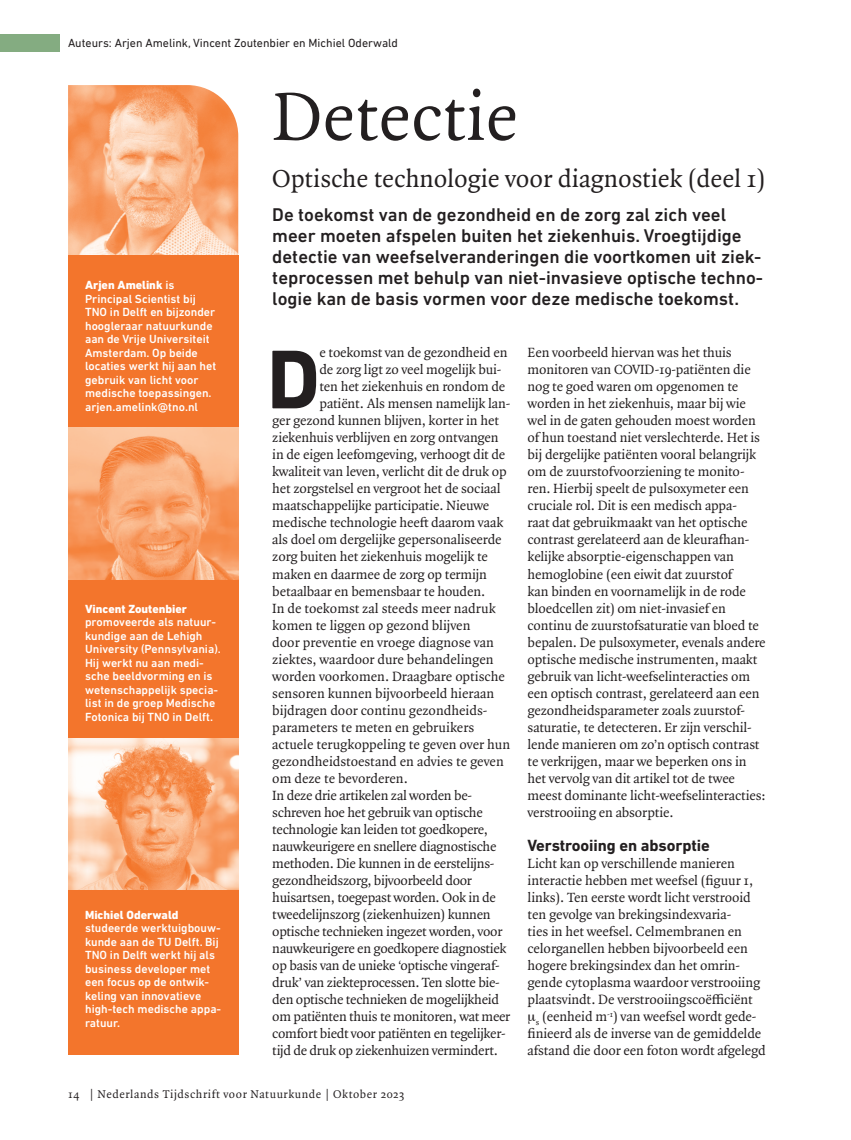
<style>
.page{position:relative;width:851px;height:1140px;background:#fff}
.page>*{position:absolute;margin:0;border:0;box-sizing:border-box;transform-origin:0 0}
.Platte_tekst{font:700 84.75px "DIN Next LT Pro";color:#231f20}
.Kop_Quadraat{font:72px "Quadraat Pro";color:#231f20}
.Kader_tekst___foto_bijschrift{font:26.25px "Quadraat Pro";color:#231f20}
.Inleiding{font:500 18.75px/21px "DIN Next LT Pro";color:#231f20}
.Subkop{font:700 16.5px "DIN Next LT Pro";letter-spacing:-.005em;color:#231f20}
.Platte_tekst-2{font:14.25px/17px "Quadraat Pro";letter-spacing:-.01em;color:#231f20}
.CV_Din_Next_LT_Pro_Medium{font:500 12px/13.5px "DIN Next LT Pro";color:#fff}
.auteur_credit{font:12px "DIN Next LT Pro";color:#231f20}
.t1{font:12px "Quadraat Pro";letter-spacing:.05em;color:#231f20}
.s1{font-weight:800}
</style>
<div class="page">
<img style="left:68px;top:85px;width:170px;height:170px">
<div style="left:68px;top:255px;width:170px;height:173px;background:#f3752c"></div>
<img style="left:68px;top:737px;width:170px;height:153px">
<img style="left:68px;top:428px;width:170px;height:152px">
<div style="left:68px;top:890px;width:170px;height:164px;background:#f3752c"></div>
<div style="left:68px;top:580px;width:170px;height:157px;background:#f3752c"></div>
<div style="left:0;top:34px;width:60px;height:17px;background:#84ac81"></div>
<p class="auteur_credit" style="left:68px;top:36px;width:331px">Auteurs: Arjen Amelink, Vincent Zoutenbier en Michiel Oderwald</p>
<p class="Kop_Quadraat" style="left:272px;top:68px;width:247px">Detectie</p>
<p class="CV_Din_Next_LT_Pro_Medium" style="left:85px;top:278px;width:133px"><span class="s1">Arjen Amelink</span> is<br>Principal Scientist bij<br>TNO in Delft en bijzonder hoogleraar natuurkunde aan de Vrije Universiteit<br>Amsterdam. Op beide locaties werkt hij aan het gebruik van licht voor medische toepassingen. arjen.amelink@tno.nl</p>
<p class="CV_Din_Next_LT_Pro_Medium" style="left:85px;top:601px;width:137px"><span class="s1">Vincent Zoutenbier </span>promoveerde als natuur&shy;kundige aan de Lehigh<br>University (Pennsylvania).<br>Hij werkt nu aan medi&shy;sche beeldvorming en is wetenschappelijk specia&shy;list in de groep Medische<br>Fotonica bij TNO in Delft.</p>
<p class="CV_Din_Next_LT_Pro_Medium" style="left:85px;top:908px;width:138px"><span class="s1">Michiel Oderwald </span>studeerde werktuigbouw&shy;kunde aan de TU Delft. Bij<br>TNO in Delft werkt hij als business developer met een focus op de ontwik&shy;keling van innovatieve high-tech medische appa&shy;ratuur.</p>
<p class="Kader_tekst___foto_bijschrift" style="left:272px;top:160px;width:494px">Optische technologie voor diagnostiek (deel 1)</p>
<p class="Inleiding" style="left:272px;top:204px;width:492px">De toekomst van de gezondheid en de zorg zal zich veel meer moeten afspelen buiten het ziekenhuis. Vroegtijdige detectie van weefselveranderingen die voortkomen uit ziek&shy;teprocessen met behulp van niet-invasieve optische techno&shy;logie kan de basis vormen voor deze medische toekomst.</p>
<p class="Platte_tekst" style="left:267px;top:330px;width:55px">D</p>
<p class="Platte_tekst-2" style="left:319px;top:344px;width:190px">e toekomst van de gezondheid en</p>
<p class="Platte_tekst-2" style="left:319px;top:361px;width:183px">de zorg ligt zo veel mogelijk bui-</p>
<p class="Platte_tekst-2" style="left:319px;top:378px;width:187px">ten het ziekenhuis en rondom de</p>
<p class="Platte_tekst-2" style="left:319px;top:395px;width:192px">patiënt. Als mensen namelijk lan-</p>
<p class="Platte_tekst-2" style="left:272px;top:412px;width:228px">ger gezond kunnen blijven, korter in het</p>
<p class="Platte_tekst-2" style="left:272px;top:429px;width:228px">ziekenhuis verblijven en zorg ontvangen</p>
<p class="Platte_tekst-2" style="left:272px;top:446px;width:234px">in de eigen leefomgeving, verhoogt dit de</p>
<p class="Platte_tekst-2" style="left:272px;top:463px;width:236px">kwaliteit van leven, verlicht dit de druk op</p>
<p class="Platte_tekst-2" style="left:272px;top:480px;width:230px">het zorgstelsel en vergroot het de sociaal</p>
<p class="Platte_tekst-2" style="left:272px;top:497px;width:218px">maatschappelijke participatie. Nieuwe</p>
<p class="Platte_tekst-2" style="left:272px;top:514px;width:232px">medische technologie heeft daarom vaak</p>
<p class="Platte_tekst-2" style="left:272px;top:531px;width:231px">als doel om dergelijke gepersonaliseerde</p>
<p class="Platte_tekst-2" style="left:272px;top:548px;width:217px">zorg buiten het ziekenhuis mogelijk te</p>
<p class="Platte_tekst-2" style="left:272px;top:565px;width:216px">maken en daarmee de zorg op termijn</p>
<p class="Platte_tekst-2" style="left:272px;top:582px;width:214px">betaalbaar en bemensbaar te houden.</p>
<p class="Platte_tekst-2" style="left:272px;top:599px;width:239px">In de toekomst zal steeds meer nadruk komen te liggen op gezond blijven<br>door preventie en vroege diagnose van ziektes, waardoor dure behandelingen worden voorkomen. Draagbare optische sensoren kunnen bijvoorbeeld hieraan bijdragen door continu gezondheids&shy;parameters te meten en gebruikers actuele terugkoppeling te geven over hun gezondheidstoestand en advies te geven om deze te bevorderen.</p>
<p class="Platte_tekst-2" style="left:272px;top:786px;width:239px">In deze drie artikelen zal worden be&shy;schreven hoe het gebruik van optische technologie kan leiden tot goedkopere, nauwkeurigere en snellere diagnostische methoden. Die kunnen in de eerstelijns&shy;gezondheidszorg, bijvoorbeeld door huisartsen, toegepast worden. Ook in de tweedelijnszorg (ziekenhuizen) kunnen optische technieken ingezet worden, voor nauwkeurigere en goedkopere diagnostiek op basis van de unieke ‘optische vingeraf&shy;druk’ van ziekteprocessen. Ten slotte bie&shy;den optische technieken de mogelijkheid om patiënten thuis te monitoren, wat meer comfort biedt voor patiënten en tegelijker&shy;tijd de druk op ziekenhuizen vermindert.</p>
<p class="Platte_tekst-2" style="left:527px;top:344px;width:240px">Een voorbeeld hiervan was het thuis monitoren van COVID-19-patiënten die nog te goed waren om opgenomen te worden in het ziekenhuis, maar bij wie wel in de gaten gehouden moest worden of hun toestand niet verslechterde. Het is bij dergelijke patiënten vooral belangrijk om de zuurstofvoorziening te monito&shy;ren. Hierbij speelt de pulsoxymeter een cruciale rol. Dit is een medisch appa-<br>raat dat gebruikmaakt van het optische contrast gerelateerd aan de kleurafhan&shy;kelijke absorptie-eigenschappen van hemoglobine (een eiwit dat zuurstof<br>kan binden en voornamelijk in de rode bloedcellen zit) om niet-invasief en continu de zuurstofsaturatie van bloed te bepalen. De pulsoxymeter, evenals andere optische medische instrumenten, maakt gebruik van licht-weefselinteracties om een optisch contrast, gerelateerd aan een gezondheidsparameter zoals zuurstof&shy;saturatie, te detecteren. Er zijn verschil&shy;lende manieren om zo’n optisch contrast te verkrijgen, maar we beperken ons in het vervolg van dit artikel tot de twee meest dominante licht-weefselinteracties: verstrooiing en absorptie.</p>
<p class="Subkop" style="left:527px;top:835px;width:184px">Verstrooiing en absorptie</p>
<p class="Platte_tekst-2" style="left:527px;top:854px;width:209px">Licht kan op verschillende manieren</p>
<p class="Platte_tekst-2" style="left:527px;top:871px;width:227px">interactie hebben met weefsel (figuur 1,</p>
<p class="Platte_tekst-2" style="left:527px;top:888px;width:224px">links). Ten eerste wordt licht verstrooid</p>
<p class="Platte_tekst-2" style="left:527px;top:905px;width:205px">ten gevolge van brekingsindexvaria-</p>
<p class="Platte_tekst-2" style="left:527px;top:922px;width:216px">ties in het weefsel. Celmembranen en</p>
<p class="Platte_tekst-2" style="left:527px;top:939px;width:222px">celorganellen hebben bijvoorbeeld een</p>
<p class="Platte_tekst-2" style="left:527px;top:956px;width:214px">hogere brekingsindex dan het omrin-</p>
<p class="Platte_tekst-2" style="left:527px;top:973px;width:234px">gende cytoplasma waardoor verstrooiing</p>
<p class="Platte_tekst-2" style="left:527px;top:990px;width:226px">plaatsvindt. De verstrooiingscoëfficiënt</p>
<p class="Platte_tekst-2" style="left:535px;top:1007px;width:222px"><sub>s</sub> (eenheid m<sup>-1</sup>) van weefsel wordt gede-</p>
<p class="Platte_tekst-2" style="left:527px;top:1024px;width:235px">finieerd als de inverse van de gemiddelde</p>
<p class="Platte_tekst-2" style="left:527px;top:1041px;width:239px">afstand die door een foton wordt afgelegd</p>
<p class="t1" style="left:68px;top:1086px;width:337px">14 | Nederlands Tijdschrift voor Natuurkunde | Oktober 2023</p>
</div>
